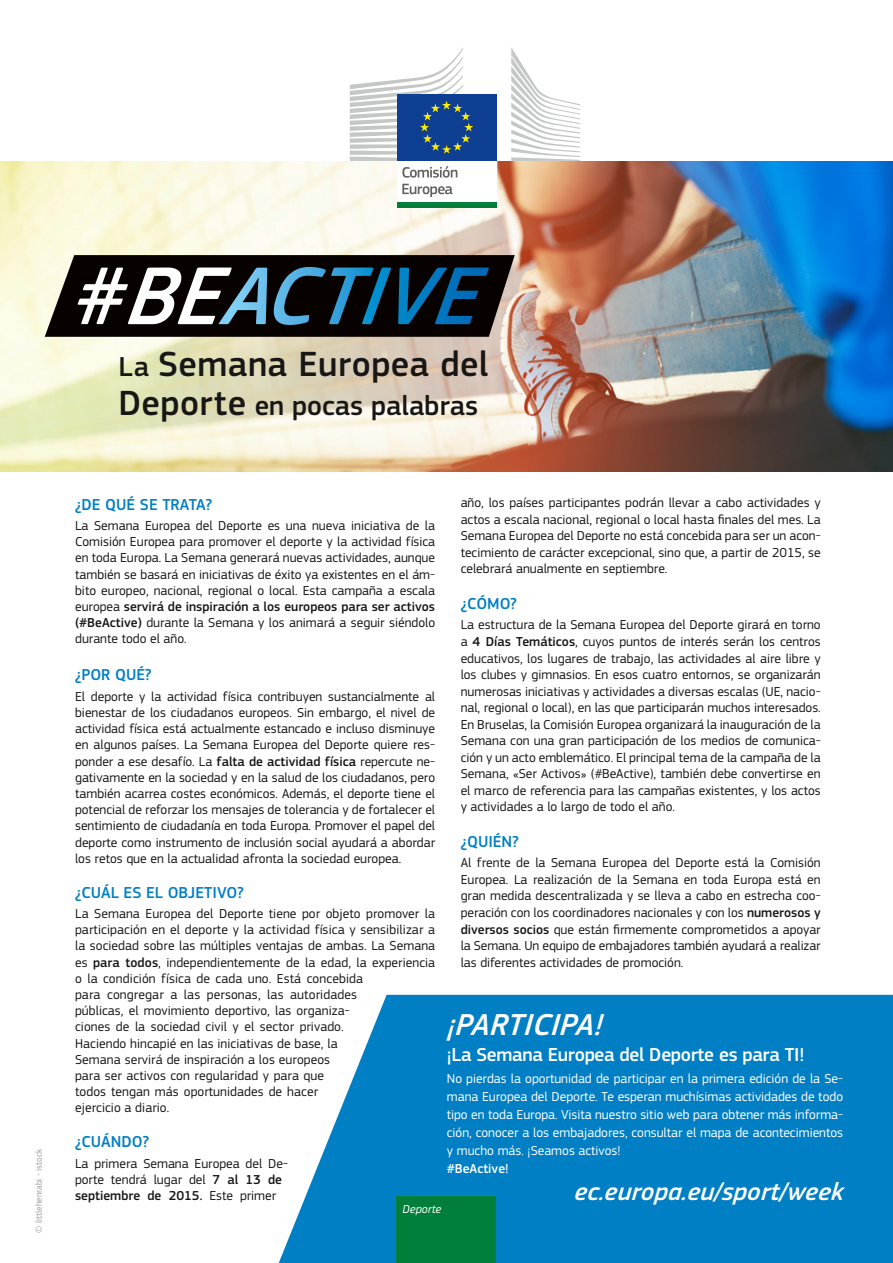
<style>
.page{position:relative;width:893px;height:1263px;background:#fff}
.page>*{position:absolute;margin:0;border:0;box-sizing:border-box;transform-origin:0 0}
.t1{font:500 36.3px "EC Square Sans Pro";letter-spacing:.01em;color:#181716}
.t2{font:italic 500 31.5px "EC Square Sans Pro";letter-spacing:.01em;color:#fff}
.t3{font:500 28.5px "EC Square Sans Pro";color:#181716}
.t4{font:italic 500 25.5px "EC Square Sans Pro";letter-spacing:.01em;color:#fff}
.t5{font:500 19.5px "EC Square Sans Pro";letter-spacing:-.015em;color:#fff}
.t6{font:500 16.5px "EC Square Sans Pro";color:#007fc5}
.t7{font:13.5px/16.2px "EC Square Sans Pro";letter-spacing:.005em;color:#181716;text-align:justify}
.t8{font:13.5px/18px "EC Square Sans Pro";color:#fff;text-align:justify}
.t9{font:500 13.5px "EC Square Sans Pro";color:#fff}
.t10{font:italic 12px "EC Square Sans Pro";color:#fff}
.t11{font:9px "EC Square Sans Pro";color:#9c9c9d}
.s1{font-size:28.5px}
.s2{font-size:36.3px}
.s3{font-weight:500}
</style>
<div class="page">
<svg style="left:279px;top:995px;width:614px;height:268px;fill:#007fc5"></svg>
<img style="left:0;top:161px;width:893px;height:310px">
<div style="left:397px;top:1196px;width:99px;height:67px;background:#007f3b"></div>
<svg style="left:45px;top:255px;width:470px;height:82px"></svg>
<div style="left:397px;top:160px;width:99px;height:44px;background:#fff"></div>
<div style="left:397px;top:202px;width:99px;height:6px;background:#007f3b"></div>
<svg style="left:511px;top:48px;width:69px;height:113px"></svg>
<div style="left:397px;top:95px;width:99px;height:66px;background:#0f3f93"></div>
<svg style="left:350px;top:48px;width:123px;height:130px"></svg>
<svg style="left:402px;top:184px;width:51px;height:13px"></svg>
<p class="t11" style="left:33px;top:1232px;width:85px;rotate:-90deg">© littlehenrabi - istock</p>
<h1 class="t1" style="left:119px;top:343px;width:371px"><span class="s1">La</span> Semana Europea del</h1>
<h3 class="t3" style="left:118px;top:389px;width:361px"><span class="s2">Deporte</span> en pocas palabras</h3>
<p class="t6" style="left:75px;top:494px;width:139px">¿DE QUÉ SE TRATA?</p>
<p class="t7" style="left:75px;top:517px;width:362px">La Semana Europea del Deporte es una nueva iniciativa de la Comisión Europea para promover el deporte y la actividad física en toda Europa. La Semana generará nuevas actividades, aunque también se basará en iniciativas de éxito ya existentes en el ám&shy;bito europeo, nacional, regional o local. Esta campaña a escala europea <span class="s3">servirá de inspiración a los europeos para ser activos (#BeActive)</span> durante la Semana y los animará a seguir siéndolo durante todo el año.</p>
<p class="t6" style="left:75px;top:665px;width:78px">¿POR QUÉ?</p>
<p class="t7" style="left:75px;top:688px;width:362px">El deporte y la actividad física contribuyen sustancialmente al bienestar de los ciudadanos europeos. Sin embargo, el nivel de actividad física está actualmente estancado e incluso disminuye en algunos países. La Semana Europea del Deporte quiere res&shy;ponder a ese desafío. La <span class="s3">falta de actividad física</span> repercute ne&shy;gativamente en la sociedad y en la salud de los ciudadanos, pero también acarrea costes económicos. Además, el deporte tiene el potencial de reforzar los mensajes de tolerancia y de fortalecer el sentimiento de ciudadanía en toda Europa. Promover el papel del deporte como instrumento de inclusión social ayudará a abordar los retos que en la actualidad afronta la sociedad europea.</p>
<p class="t6" style="left:75px;top:882px;width:170px">¿CUÁL ES EL OBJETIVO?</p>
<p class="t7" style="left:75px;top:905px;width:362px;text-align:left">La Semana Europea del Deporte tiene por objeto promover la participación en el deporte y la actividad física y sensibilizar a la sociedad sobre las múltiples ventajas de ambas. La Semana es <span class="s3">para todos</span>, independientemente de la edad, la experiencia o la condición física de cada uno. Está concebida<br>para congregar a las personas, las autoridades<br>públicas, el movimiento deportivo, las organiza-<br>ciones de la sociedad civil y el sector privado.<br>Haciendo hincapié en las iniciativas de base, la<br>Semana servirá de inspiración a los europeos<br>para ser activos con regularidad y para que<br>todos tengan más oportunidades de hacer<br>ejercicio a diario.</p>
<p class="t6" style="left:75px;top:1132px;width:76px">¿CUÁNDO?</p>
<p class="t7" style="left:75px;top:1155px;width:214px;text-align:left">La primera Semana Europea del De&shy;porte tendrá lugar del <span class="s3">7 al 13 de septiembre de 2015.</span> Este primer</p>
<p class="t7" style="left:461px;top:495px;width:362px">año, los países participantes podrán llevar a cabo actividades y actos a escala nacional, regional o local hasta finales del mes. La Semana Europea del Deporte no está concebida para ser un acon&shy;tecimiento de carácter excepcional, sino que, a partir de 2015, se celebrará anualmente en septiembre.</p>
<p class="t6" style="left:461px;top:593px;width:58px">¿CÓMO?</p>
<p class="t7" style="left:461px;top:617px;width:362px">La estructura de la Semana Europea del Deporte girará en torno a <span class="s3">4 Días Temáticos</span>, cuyos puntos de interés serán los centros educativos, los lugares de trabajo, las actividades al aire libre y los clubes y gimnasios. En esos cuatro entornos, se organizarán numerosas iniciativas y actividades a diversas escalas (UE, nacio&shy;nal, regional o local), en las que participarán muchos interesados.<br>En Bruselas, la Comisión Europea organizará la inauguración de la Semana con una gran participación de los medios de comunica&shy;ción y un acto emblemático. El principal tema de la campaña de la Semana, «Ser Activos» (#BeActive), también debe convertirse en el marco de referencia para las campañas existentes, y los actos y actividades a lo largo de todo el año.</p>
<p class="t6" style="left:461px;top:831px;width:60px">¿QUIÉN?</p>
<p class="t7" style="left:461px;top:855px;width:362px">Al frente de la Semana Europea del Deporte está la Comisión Europea. La realización de la Semana en toda Europa está en gran medida descentralizada y se lleva a cabo en estrecha coo&shy;peración con los coordinadores nacionales y con los <span class="s3">numerosos y diversos socios</span> que están firmemente comprometidos a apoyar la Semana. Un equipo de embajadores también ayudará a realizar las diferentes actividades de promoción.</p>
<h2 class="t2" style="left:447px;top:1006px;width:157px">¡PARTICIPA!</h2>
<h3 class="t5" style="left:447px;top:1043px;width:359px">¡La Semana Europea del Deporte es para TI!</h3>
<p class="t8" style="left:447px;top:1070px;width:398px">No pierdas la oportunidad de participar en la primera edición de la Se&shy;mana Europea del Deporte. Te esperan muchísimas actividades de todo tipo en toda Europa. Visita nuestro sitio web para obtener más informa&shy;ción, conocer a los embajadores, consultar el mapa de acontecimientos y mucho más. ¡Seamos activos!</p>
<p class="t9" style="left:447px;top:1161px;width:63px">#BeActive!</p>
<h3 class="t4" style="left:574px;top:1176px;width:271px">ec.europa.eu/sport/week</h3>
<p class="t10" style="left:403px;top:1202px;width:40px">Deporte</p>
</div>
